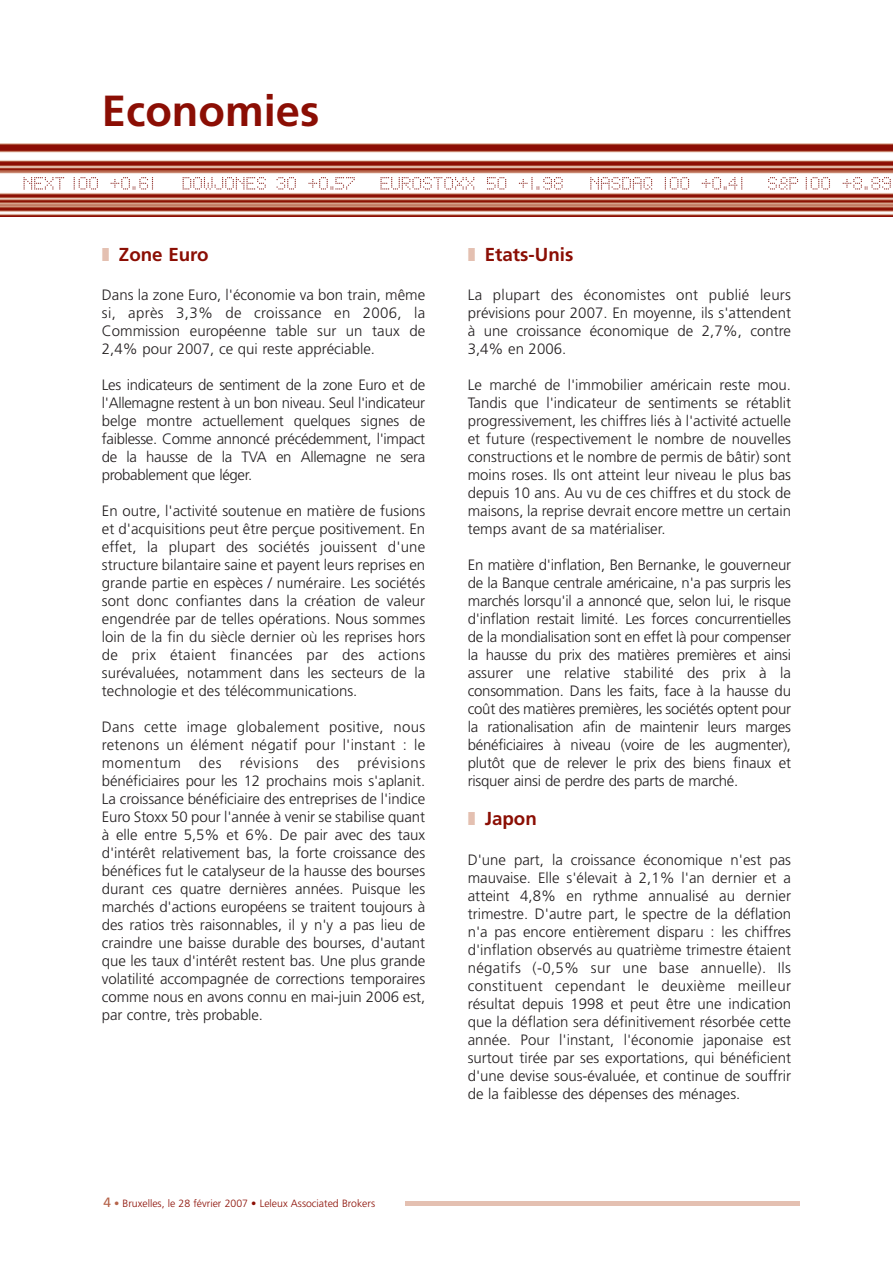
<style>
.page{position:relative;width:893px;height:1263px;background:#fff}
.page>*{position:absolute;margin:0;border:0;box-sizing:border-box;transform-origin:0 0}
.t1{font:700 43.5px "Frutiger";color:#8b0e04}
.t2{font:700 18.75px "Frutiger";color:#8b0e04}
.t3{font:300 15px/18px "Frutiger";color:#231f20;text-align:justify}
.t4{font:300 10.5px "Frutiger";color:#8b0e04}
.s1{color:#e4c0b1}
.s2{font-weight:400;font-size:13.5px;color:#b6654c}
.s3{color:#b6654c}
</style>
<div class="page">
<hr style="left:102px;top:1202px;width:697px;height:4px;background:#e4c0b1">
<div style="left:102px;top:1195px;width:302px;height:23px;background:#fff"></div>
<img style="left:0;top:144px;width:892px;height:72px">
<svg style="left:23px;top:177px;width:41px;height:13px"></svg>
<svg style="left:74px;top:177px;width:24px;height:13px"></svg>
<svg style="left:110px;top:177px;width:43px;height:13px"></svg>
<svg style="left:182px;top:177px;width:84px;height:13px"></svg>
<svg style="left:276px;top:177px;width:20px;height:13px"></svg>
<svg style="left:308px;top:177px;width:47px;height:13px"></svg>
<svg style="left:380px;top:177px;width:94px;height:13px"></svg>
<svg style="left:487px;top:177px;width:19px;height:13px"></svg>
<svg style="left:519px;top:177px;width:43px;height:13px"></svg>
<svg style="left:590px;top:177px;width:62px;height:13px"></svg>
<svg style="left:664px;top:177px;width:25px;height:13px"></svg>
<svg style="left:701px;top:177px;width:41px;height:13px"></svg>
<svg style="left:768px;top:177px;width:30px;height:13px"></svg>
<svg style="left:805px;top:177px;width:25px;height:13px"></svg>
<svg style="left:842px;top:177px;width:48px;height:13px"></svg>
<h1 class="t1" style="left:102px;top:94px;width:219px">Economies</h1>
<p class="t2" style="left:102px;top:247px;width:108px"><span class="s1">❚</span> Zone Euro</p>
<p class="t3" style="left:102px;top:287px;width:325px">Dans la zone Euro, l'économie va bon train, même si, après 3,3% de croissance en 2006, la Commission européenne table sur un taux de 2,4% pour 2007, ce qui reste appréciable.</p>
<p class="t3" style="left:102px;top:377px;width:325px">Les indicateurs de sentiment de la zone Euro et de l'Allemagne restent à un bon niveau. Seul l'indicateur belge montre actuellement quelques signes de faiblesse. Comme annoncé précédemment, l'impact de la hausse de la TVA en Allemagne ne sera probablement que léger.</p>
<p class="t3" style="left:102px;top:503px;width:325px">En outre, l'activité soutenue en matière de fusions et d'acquisitions peut être perçue positivement. En effet, la plupart des sociétés jouissent d'une structure bilantaire saine et payent leurs reprises en grande partie en espèces / numéraire. Les sociétés sont donc confiantes dans la création de valeur engendrée par de telles opérations. Nous sommes loin de la fin du siècle dernier où les reprises hors de prix étaient financées par des actions surévaluées, notamment dans les secteurs de la technologie et des télécommunications.</p>
<p class="t3" style="left:102px;top:719px;width:325px">Dans cette image globalement positive, nous retenons un élément négatif pour l'instant : le momentum des révisions des prévisions bénéficiaires pour les 12 prochains mois s'aplanit.<br>La croissance bénéficiaire des entreprises de l'indice Euro Stoxx 50 pour l'année à venir se stabilise quant à elle entre 5,5% et 6%. De pair avec des taux d'intérêt relativement bas, la forte croissance des bénéfices fut le catalyseur de la hausse des bourses durant ces quatre dernières années. Puisque les marchés d'actions européens se traitent toujours à des ratios très raisonnables, il y n'y a pas lieu de craindre une baisse durable des bourses, d'autant que les taux d'intérêt restent bas. Une plus grande volatilité accompagnée de corrections temporaires comme nous en avons connu en mai-juin 2006 est, par contre, très probable.</p>
<p class="t4" style="left:103px;top:1199px;width:273px"><span class="s2">4</span> <span class="s3">•</span> Bruxelles, le 28 février 2007 • Leleux Associated Brokers</p>
<p class="t2" style="left:468px;top:247px;width:107px"><span class="s1">❚</span> Etats-Unis</p>
<p class="t3" style="left:468px;top:287px;width:325px">La plupart des économistes ont publié leurs prévisions pour 2007. En moyenne, ils s'attendent à une croissance économique de 2,7%, contre 3,4% en 2006.</p>
<p class="t3" style="left:468px;top:377px;width:325px">Le marché de l'immobilier américain reste mou.<br>Tandis que l'indicateur de sentiments se rétablit progressivement, les chiffres liés à l'activité actuelle et future (respectivement le nombre de nouvelles constructions et le nombre de permis de bâtir) sont moins roses. Ils ont atteint leur niveau le plus bas depuis 10 ans. Au vu de ces chiffres et du stock de maisons, la reprise devrait encore mettre un certain temps avant de sa matérialiser.</p>
<p class="t3" style="left:468px;top:557px;width:325px">En matière d'inflation, Ben Bernanke, le gouverneur de la Banque centrale américaine, n'a pas surpris les marchés lorsqu'il a annoncé que, selon lui, le risque d'inflation restait limité. Les forces concurrentielles de la mondialisation sont en effet là pour compenser la hausse du prix des matières premières et ainsi assurer une relative stabilité des prix à la consommation. Dans les faits, face à la hausse du coût des matières premières, les sociétés optent pour la rationalisation afin de maintenir leurs marges bénéficiaires à niveau (voire de les augmenter), plutôt que de relever le prix des biens finaux et risquer ainsi de perdre des parts de marché.</p>
<p class="t2" style="left:468px;top:811px;width:71px"><span class="s1">❚</span> Japon</p>
<p class="t3" style="left:468px;top:852px;width:325px">D'une part, la croissance économique n'est pas mauvaise. Elle s'élevait à 2,1% l'an dernier et a atteint 4,8% en rythme annualisé au dernier trimestre. D'autre part, le spectre de la déflation n'a pas encore entièrement disparu : les chiffres d'inflation observés au quatrième trimestre étaient négatifs (-0,5% sur une base annuelle). Ils constituent cependant le deuxième meilleur résultat depuis 1998 et peut être une indication que la déflation sera définitivement résorbée cette année. Pour l'instant, l'économie japonaise est surtout tirée par ses exportations, qui bénéficient d'une devise sous-évaluée, et continue de souffrir de la faiblesse des dépenses des ménages.</p>
</div>
